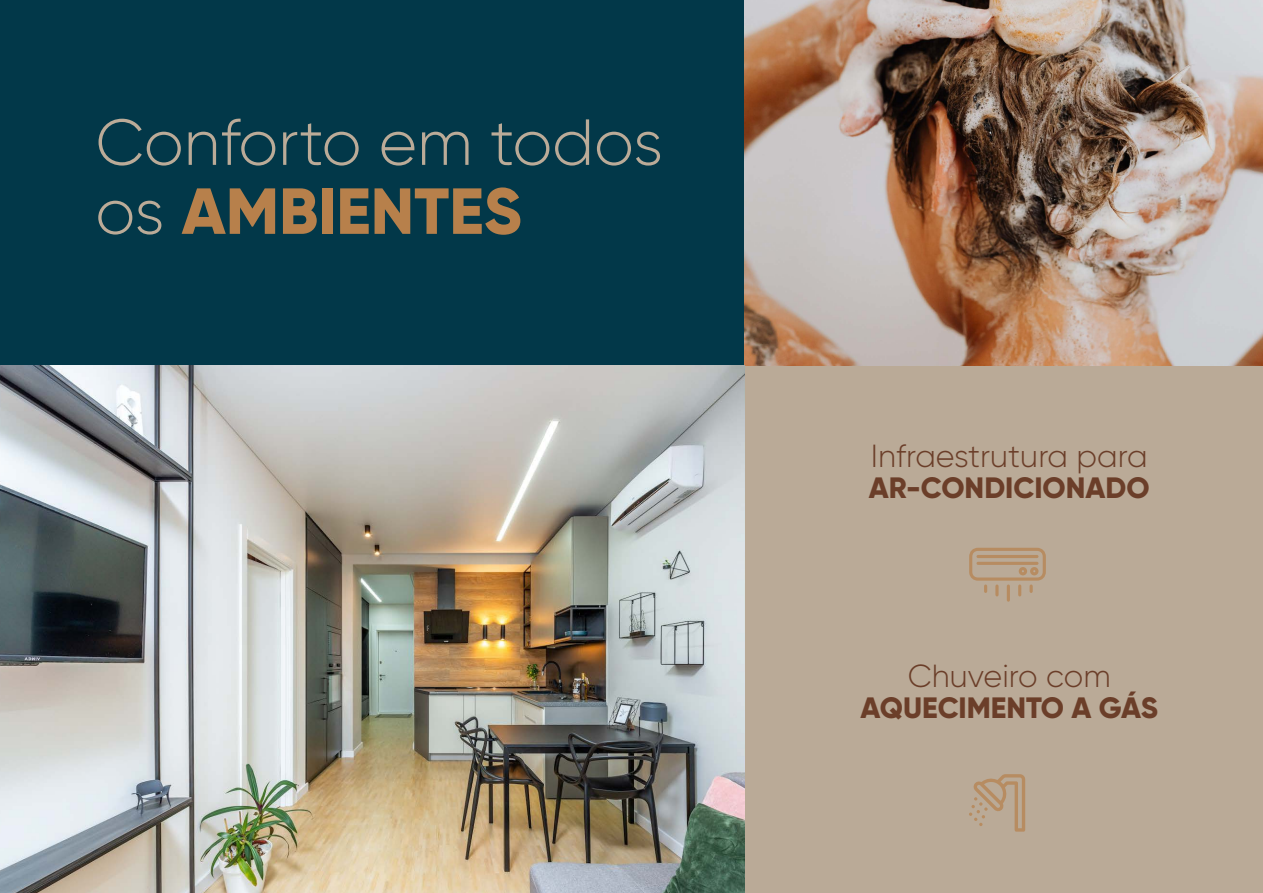
<style>
.page{position:relative;width:1263px;height:893px;background:#fff}
.page>*{position:absolute;margin:0;border:0;box-sizing:border-box;transform-origin:0 0}
.t1{font:300 64.95px/69px "Gilroy";color:#bbab98}
.t2{font:300 31.95px "Gilroy";color:#6b3e29}
.t3{font:800 29.4px "Gilroy";color:#6b3e29}
.s1{font-weight:800;color:#b7804b}
</style>
<div class="page">
<div style="left:745px;top:365px;width:518px;height:528px;background:#baaa97"></div>
<div style="left:0;top:0;width:745px;height:365px;background:#023849"></div>
<svg style="left:969px;top:774px;width:56px;height:58px"></svg>
<svg style="left:969px;top:548px;width:77px;height:54px"></svg>
<img style="left:745px;top:0;width:518px;height:365px">
<img style="left:0;top:365px;width:745px;height:528px">
<h1 class="t1" style="left:95px;top:107px;width:569px">Conforto em todos os <span class="s1">AMBIENTES</span></h1>
<p class="t2" style="left:871px;top:436px;width:278px">Infraestrutura para</p>
<p class="t3" style="left:869px;top:469px;width:282px">AR-CONDICIONADO</p>
<p class="t2" style="left:908px;top:656px;width:204px">Chuveiro com</p>
<p class="t3" style="left:861px;top:689px;width:299px">AQUECIMENTO A GÁS</p>
</div>
